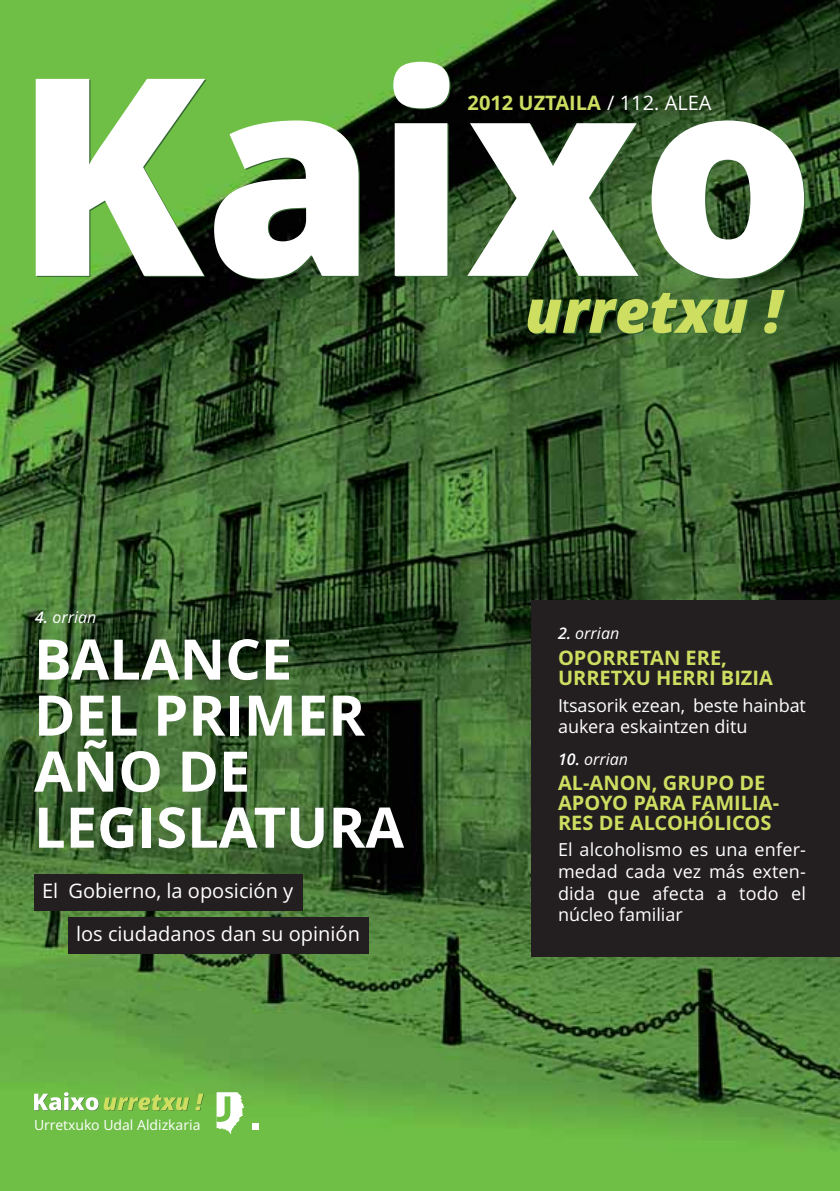
<style>
.page{position:relative;width:840px;height:1191px;background:#fff}
.page>*{position:absolute;margin:0;border:0;box-sizing:border-box;transform-origin:0 0}
.t1{font:700 56px/56px "Open Sans";color:#fff}
.t2{font:700 20px/20px "Open Sans";color:#cdde61}
.t3{font:20px "Open Sans";color:#fff}
.t4{font:18px/21.8px "Open Sans";color:#fff}
.t5{font:italic 16px "Open Sans";color:#fff}
.t6{font:14px "Open Sans";color:#fff}
.s1{font-weight:400;color:#fff}
.s2{font-weight:600}
</style>
<div class="page">
<img style="left:0;top:0;width:839px;height:1191px">
<svg style="left:527px;top:293px;width:221px;height:41px"></svg>
<svg style="left:763px;top:290px;width:22px;height:44px"></svg>
<svg style="left:36px;top:79px;width:170px;height:198px"></svg>
<svg style="left:214px;top:120px;width:145px;height:159px"></svg>
<svg style="left:393px;top:62px;width:57px;height:215px"></svg>
<svg style="left:467px;top:123px;width:172px;height:154px"></svg>
<svg style="left:651px;top:120px;width:153px;height:159px"></svg>
<div style="left:34px;top:874px;width:268px;height:36px;background:#231f20"></div>
<div style="left:68px;top:917px;width:300px;height:37px;background:#231f20"></div>
<svg style="left:195px;top:1093px;width:9px;height:18px"></svg>
<svg style="left:34px;top:1092px;width:155px;height:18px"></svg>
<div style="left:252px;top:1123px;width:7px;height:6px;background:#fff"></div>
<svg style="left:216px;top:1092px;width:28px;height:42px"></svg>
<div style="left:531px;top:600px;width:308px;height:356px;background:#231f20"></div>
<p class="t2" style="left:467px;top:95px;width:245px">2012 UZTAILA <span class="s1">/ 112. ALEA</span></p>
<p class="t5" style="left:35px;top:611px;width:63px"><span class="s2">4.</span> orrian</p>
<h1 class="t1" style="left:34px;top:637px;width:371px">BALANCE<br>DEL PRIMER<br>AÑO DE<br>LEGISLATURA</h1>
<p class="t3" style="left:42px;top:882px;width:253px">El Gobierno, la oposición y</p>
<p class="t3" style="left:76px;top:925px;width:285px">los ciudadanos dan su opinión</p>
<p class="t6" style="left:34px;top:1119px;width:168px">Urretxuko Udal Aldizkaria</p>
<p class="t5" style="left:557px;top:627px;width:63px"><span class="s2">2.</span> orrian</p>
<p class="t2" style="left:557px;top:650px;width:216px">OPORRETAN ERE,<br>URRETXU HERRI BIZIA</p>
<p class="t4" style="left:557px;top:696px;width:249px">Itsasorik ezean, beste hainbat aukera eskaintzen ditu</p>
<p class="t5" style="left:557px;top:752px;width:72px"><span class="s2">10.</span> orrian</p>
<p class="t2" style="left:557px;top:775px;width:222px">AL-ANON, GRUPO DE<br>APOYO PARA FAMILIA-<br>RES DE ALCOHÓLICOS</p>
<p class="t4" style="left:557px;top:840px;width:249px;text-align:justify">El alcoholismo es una enfer&shy;medad cada vez más exten&shy;dida que afecta a todo el núcleo familiar</p>
</div>
